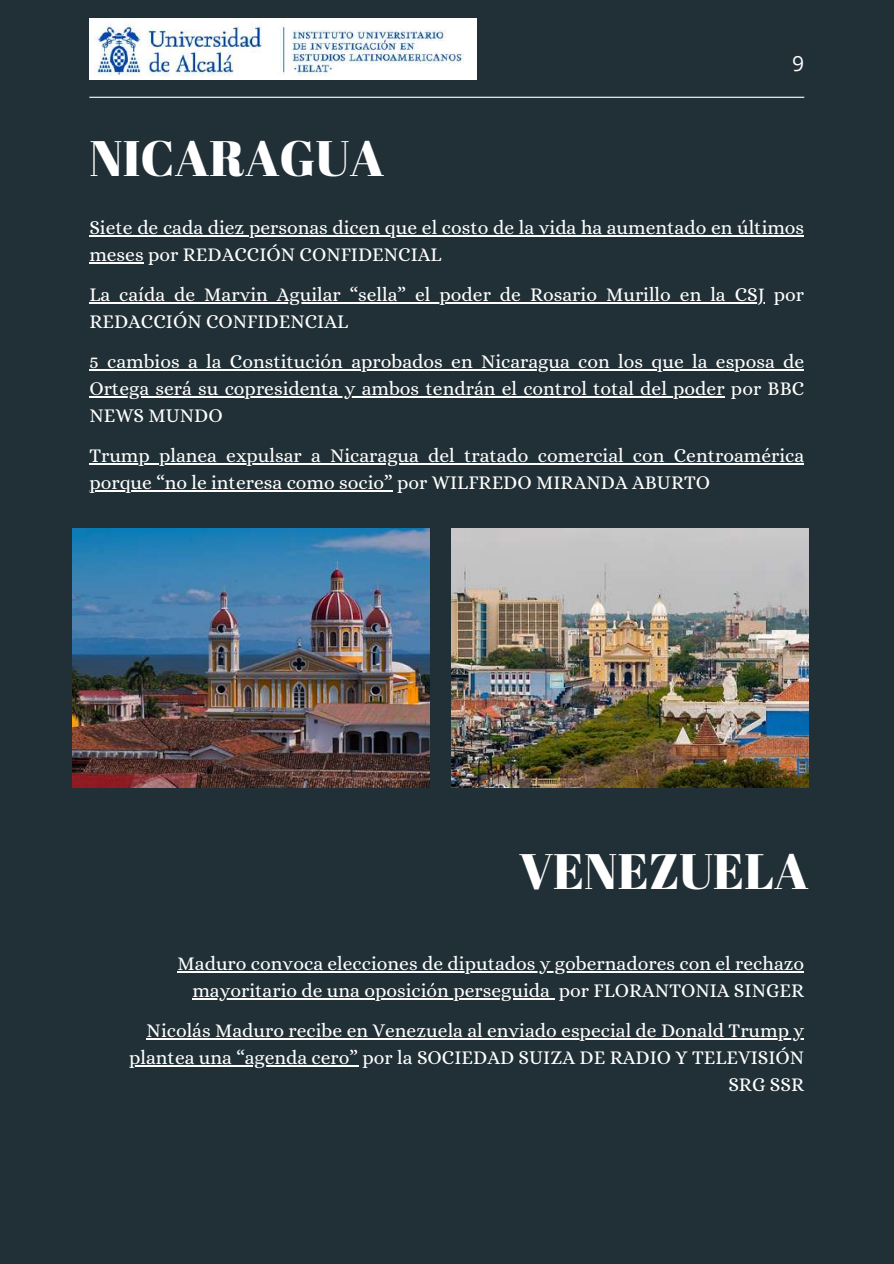
<style>
.page{position:relative;width:894px;height:1264px;background:#fff}
.page>*{position:absolute;margin:0;border:0;box-sizing:border-box;transform-origin:0 0}
.t1{font:49.8px "Abril Fatface";color:#fff}
.t2{font:21px "Open Sans";color:#fff}
.t3{font:19.5px/27px "Alice";color:#fff}
</style>
<div class="page">
<div style="left:0;top:0;width:893px;height:1263px;background:#213036"></div>
<hr style="left:89px;top:97px;width:715px;height:1px;background:#fff">
<img style="left:89px;top:18px;width:387px;height:62px">
<img style="left:72px;top:528px;width:357px;height:259px">
<hr style="left:89px;top:235px;width:715px;height:1px;background:#fff">
<hr style="left:89px;top:262px;width:55px;height:1px;background:#fff">
<img style="left:451px;top:528px;width:356px;height:259px">
<hr style="left:89px;top:302px;width:675px;height:1px;background:#fff">
<hr style="left:89px;top:369px;width:715px;height:1px;background:#fff">
<hr style="left:89px;top:396px;width:635px;height:1px;background:#fff">
<hr style="left:89px;top:463px;width:715px;height:1px;background:#fff">
<hr style="left:89px;top:490px;width:303px;height:1px;background:#fff">
<hr style="left:177px;top:971px;width:627px;height:1px;background:#fff">
<hr style="left:192px;top:998px;width:358px;height:1px;background:#fff">
<hr style="left:147px;top:1038px;width:657px;height:1px;background:#fff">
<hr style="left:129px;top:1065px;width:229px;height:1px;background:#fff">
<h1 class="t1" style="left:89px;top:123px;width:296px">NICARAGUA</h1>
<p class="t2" style="left:792px;top:48px;width:13px">9</p>
<p class="t3" style="left:89px;top:214px;width:716px">Siete de cada diez personas dicen que el costo de la vida ha aumentado en últimos meses por REDACCIÓN CONFIDENCIAL</p>
<p class="t3" style="left:89px;top:281px;width:716px">La caída de Marvin Aguilar “sella” el poder de Rosario Murillo en la CSJ por<br>REDACCIÓN CONFIDENCIAL</p>
<p class="t3" style="left:89px;top:348px;width:716px;text-align:justify">5 cambios a la Constitución aprobados en Nicaragua con los que la esposa de Ortega será su copresidenta y ambos tendrán el control total del poder por BBC NEWS MUNDO</p>
<p class="t3" style="left:89px;top:442px;width:716px">Trump planea expulsar a Nicaragua del tratado comercial con Centroamérica porque “no le interesa como socio” por WILFREDO MIRANDA ABURTO</p>
<h1 class="t1" style="left:519px;top:836px;width:291px">VENEZUELA</h1>
<p class="t3" style="left:177px;top:950px;width:628px;text-align:right">Maduro convoca elecciones de diputados y gobernadores con el rechazo mayoritario de una oposición perseguida por FLORANTONIA SINGER</p>
<p class="t3" style="left:129px;top:1017px;width:676px;text-align:right">Nicolás Maduro recibe en Venezuela al enviado especial de Donald Trump y plantea una “agenda cero” por la SOCIEDAD SUIZA DE RADIO Y TELEVISIÓN<br>SRG SSR</p>
</div>
